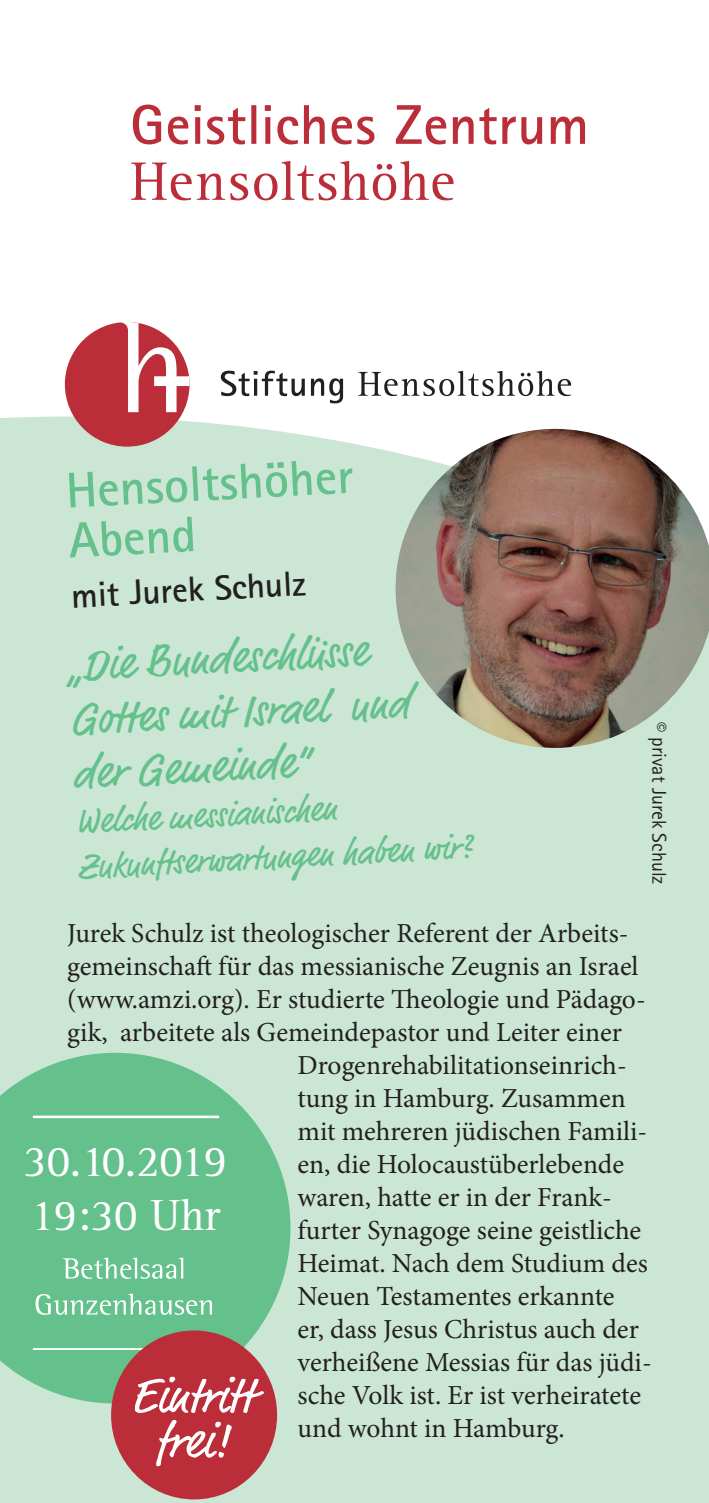
<style>
.page{position:relative;width:709px;height:1503px;background:#fff}
.page>*{position:absolute;margin:0;border:0;box-sizing:border-box;transform-origin:0 0}
.t1{font:700 50px/50px "Rotis Sans Serif Std";color:#65c18b}
.t2{font:50px/45px "Market";color:#fff;text-align:center}
.t3{font:45px/54px "Market";color:#65c18b}
.t4{font:45px/54px "Rotis Serif Std";color:#fff}
.t5{font:35px/45px "Market";color:#65c18b}
.t6{font:700 35px "Rotis Sans Serif Std";color:#231f20}
.t7{font:27.5px "Minion Pro";color:#231f20}
.t8{font:20px "Rotis Sans Serif Std";color:#231f20}
</style>
<div class="page">
<div style="left:0;top:416px;width:709px;height:1086px;background:#cbe6d5"></div>
<svg style="left:131px;top:161px;width:322px;height:39px"></svg>
<svg style="left:133px;top:105px;width:452px;height:39px"></svg>
<div style="left:65px;top:322px;width:124px;height:124px;background:#bb2d38;border-radius:50%"></div>
<svg style="left:117px;top:322px;width:72px;height:90px"></svg>
<svg style="left:221px;top:371px;width:350px;height:32px"></svg>
<svg style="left:0;top:1052px;width:290px;height:351px;background:#74c696"></svg>
<hr style="left:33px;top:1115px;width:186px;height:3px;background:#fff">
<hr style="left:33px;top:1348px;width:186px;height:1px;background:#fff">
<svg style="left:36px;top:1293px;width:176px;height:21px;background:#88cfa5"></svg>
<svg style="left:63px;top:1257px;width:120px;height:21px"></svg>
<div style="left:111px;top:1330px;width:166px;height:169px;background:#bb2d38;border-radius:50%"></div>
<img style="left:395px;top:429px;width:314px;height:319px">
<h1 class="t1" style="left:64px;top:465px;width:289px;rotate:-3deg">Hensoltshöher<br>Abend</h1>
<p class="t6" style="left:70px;top:573px;width:236px;rotate:-3deg">mit Jurek Schulz</p>
<h2 class="t3" style="left:66px;top:642px;width:341px;rotate:-3deg">„Die Bundeschlüsse<br>Gottes mit Israel und der Gemeinde“</h2>
<p class="t5" style="left:74px;top:802px;width:396px;rotate:-3deg">Welche messianischen<br>Zukunftserwartungen haben wir?</p>
<p class="t8" style="left:671px;top:722px;width:164px;rotate:90deg">© privat Jurek Schulz</p>
<p class="t7" style="left:67px;top:915px;width:563px">Jurek Schulz ist theologischer Referent der Arbeits-</p>
<p class="t7" style="left:67px;top:948px;width:573px">gemeinschaft für das messianische Zeugnis an Israel</p>
<p class="t7" style="left:67px;top:981px;width:580px">(www.amzi.org). Er studierte Theologie und Pädago-</p>
<p class="t7" style="left:67px;top:1014px;width:556px">gik, arbeitete als Gemeindepastor und Leiter einer</p>
<p class="t7" style="left:297px;top:1047px;width:331px">Drogenrehabilitationseinrich-</p>
<p class="t7" style="left:297px;top:1080px;width:330px">tung in Hamburg. Zusammen</p>
<p class="t7" style="left:297px;top:1113px;width:351px">mit mehreren jüdischen Famili-</p>
<p class="t7" style="left:297px;top:1146px;width:328px">en, die Holocaustüberlebende</p>
<p class="t7" style="left:297px;top:1179px;width:316px">waren, hatte er in der Frank-</p>
<p class="t7" style="left:297px;top:1212px;width:345px">furter Synagoge seine geistliche</p>
<p class="t7" style="left:297px;top:1245px;width:352px">Heimat. Nach dem Studium des</p>
<p class="t7" style="left:297px;top:1278px;width:318px">Neuen Testamentes erkannte</p>
<p class="t7" style="left:297px;top:1311px;width:343px">er, dass Jesus Christus auch der</p>
<p class="t7" style="left:297px;top:1344px;width:356px">verheißene Messias für das jüdi-</p>
<p class="t7" style="left:297px;top:1377px;width:345px">sche Volk ist. Er ist verheiratete</p>
<p class="t7" style="left:297px;top:1410px;width:269px">und wohnt in Hamburg.</p>
<h2 class="t4" style="left:24px;top:1135px;width:205px">30.10.2019<br>19:30 Uhr</h2>
<h1 class="t2" style="left:131px;top:1377px;width:124px">Eintritt frei!</h1>
</div>
